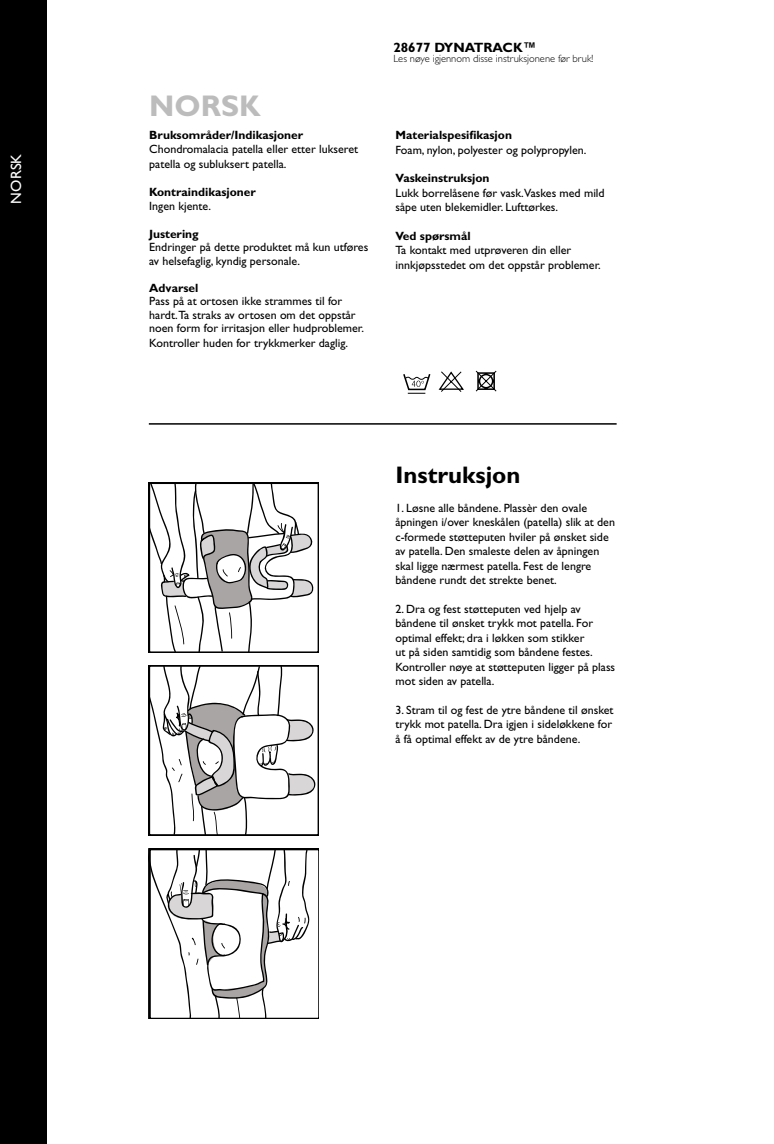
<style>
.page{position:relative;width:774px;height:1144px;background:#fff}
.page>*{position:absolute;margin:0;border:0;box-sizing:border-box;transform-origin:0 0}
.t1{font:700 30px "Gill Sans Std";color:#bcbcbc}
.t2{font:700 24px "Gill Sans Std";color:#000}
.t3{font:15px "Gill Sans Std";color:#fff}
.t4{font:700 13.5px "Gill Sans Std";color:#000}
.t5{font:12px/14.4px "Gill Sans Std";color:#000}
.t6{font:700 12px "Gill Sans Std";color:#000}
.t7{font:300 10.5px "Gill Sans Std";color:#000}
</style>
<div class="page">
<div style="left:0;top:0;width:46px;height:1144px;background:#000"></div>
<hr style="left:149px;top:423px;width:468px;height:2px;background:#000">
<svg style="left:439px;top:371px;width:25px;height:21px"></svg>
<svg style="left:476px;top:371px;width:20px;height:20px"></svg>
<svg style="left:403px;top:374px;width:27px;height:20px"></svg>
<svg style="left:149px;top:483px;width:170px;height:170px"></svg>
<svg style="left:149px;top:665px;width:170px;height:171px"></svg>
<svg style="left:149px;top:848px;width:170px;height:170px"></svg>
<p class="t3" style="left:7px;top:203px;width:51px;rotate:-90deg">NORSK</p>
<h1 class="t1" style="left:149px;top:88px;width:113px">NORSK</h1>
<p class="t6" style="left:149px;top:128px;width:155px">Bruksområder/Indikasjoner</p>
<p class="t5" style="left:149px;top:142px;width:210px">Chondromalacia patella eller etter lukseret patella og subluksert patella.</p>
<p class="t6" style="left:149px;top:184px;width:108px">Kontraindikasjoner</p>
<p class="t5" style="left:149px;top:199px;width:63px">Ingen kjente.</p>
<p class="t6" style="left:149px;top:227px;width:51px">Justering</p>
<p class="t5" style="left:149px;top:241px;width:221px;line-height:13.5px">Endringer på dette produktet må kun utføres av helsefaglig, kyndig personale.</p>
<p class="t6" style="left:149px;top:281px;width:51px">Advarsel</p>
<p class="t5" style="left:149px;top:295px;width:216px;line-height:13.8px">Pass på at ortosen ikke strammes til for hardt.Ta straks av ortosen om det oppstår noen form for irritasjon eller hudproblemer.<br>Kontroller huden for trykkmerker daglig.</p>
<p class="t4" style="left:393px;top:39px;width:144px">28677 DYNATRACK™</p>
<p class="t7" style="left:393px;top:53px;width:201px">Les nøye igjennom disse instruksjonene før bruk!</p>
<p class="t6" style="left:395px;top:128px;width:118px">Materialspesifikasjon</p>
<p class="t5" style="left:395px;top:142px;width:192px">Foam, nylon, polyester og polypropylen.</p>
<p class="t6" style="left:395px;top:171px;width:96px">Vaskeinstruksjon</p>
<p class="t5" style="left:395px;top:186px;width:211px">Lukk borrelåsene før vask.Vaskes med mild såpe uten blekemidler. Lufttørkes.</p>
<p class="t6" style="left:395px;top:229px;width:77px">Ved spørsmål</p>
<p class="t5" style="left:395px;top:243px;width:207px">Ta kontakt med utprøveren din eller innkjøpsstedet om det oppstår problemer.</p>
<h2 class="t2" style="left:395px;top:460px;width:126px">Instruksjon</h2>
<p class="t5" style="left:395px;top:501px;width:221px">1. Løsne alle båndene. Plassèr den ovale åpningen i/over kneskålen (patella) slik at den c-formede støtteputen hviler på ønsket side av patella. Den smaleste delen av åpningen skal ligge nærmest patella. Fest de lengre båndene rundt det strekte benet.</p>
<p class="t5" style="left:395px;top:602px;width:221px">2. Dra og fest støtteputen ved hjelp av båndene til ønsket trykk mot patella. For optimal effekt; dra i løkken som stikker<br>ut på siden samtidig som båndene festes.<br>Kontroller nøye at støtteputen ligger på plass mot siden av patella.</p>
<p class="t5" style="left:395px;top:702px;width:220px;text-align:justify">3. Stram til og fest de ytre båndene til ønsket trykk mot patella. Dra igjen i sideløkkene for å få optimal effekt av de ytre båndene.</p>
</div>
